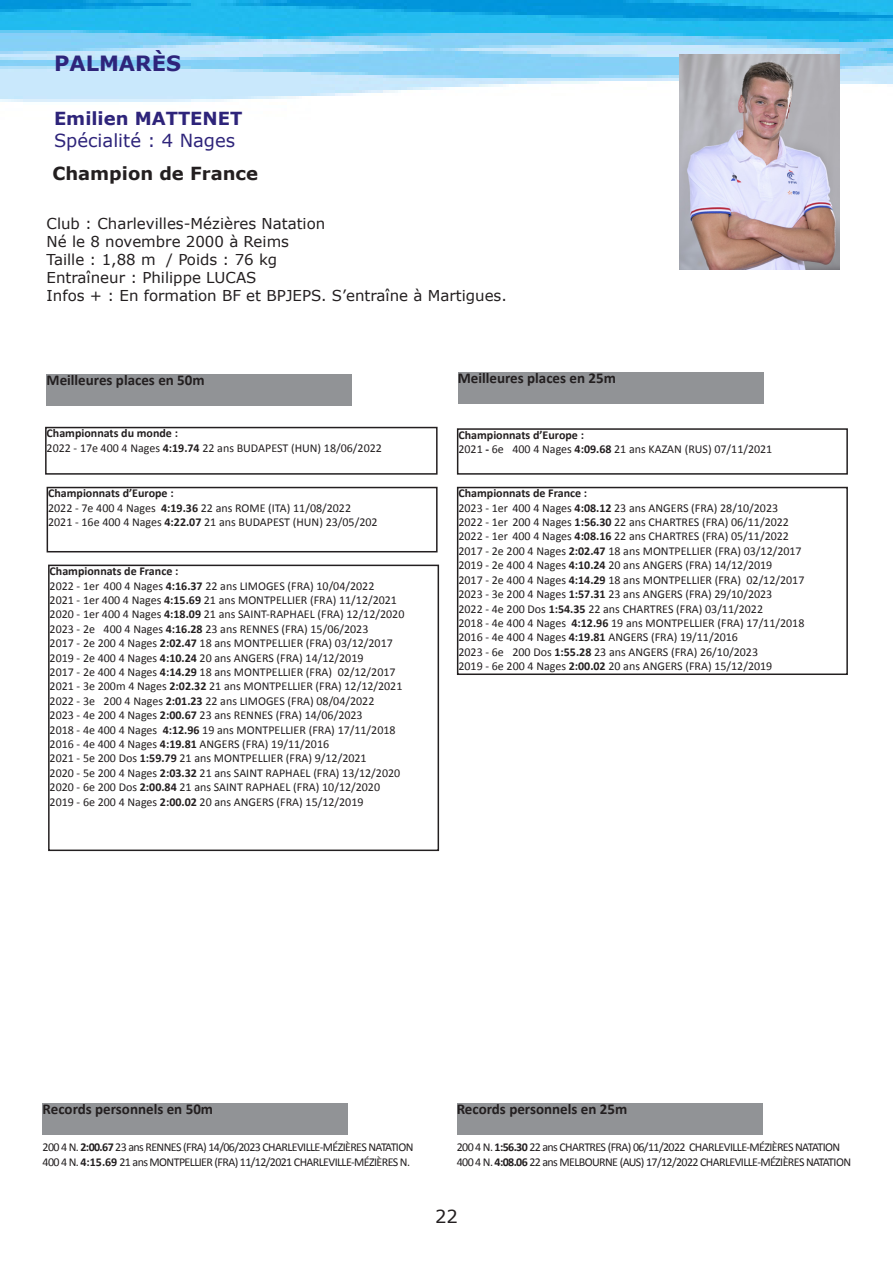
<style>
.page{position:relative;width:893px;height:1263px;background:#fff}
.page>*{position:absolute;margin:0;border:0;box-sizing:border-box;transform-origin:0 0}
.t1{font:700 21px "Verdana";color:#2e247a}
.t2{font:18px "Verdana";color:#2e247a}
.t3{font:700 18px "Verdana";color:#231f20}
.t4{font:700 18px "Verdana";color:#2e247a}
.t5{font:18px "Verdana";color:#231f20}
.t6{font:15px "Verdana";color:#231f20}
.t7{font:700 15px "Calibri";color:#231f20}
.t8{font:12px "Calibri";color:#231f20}
.t9{font:12px "Calibri";letter-spacing:-.05em;color:#231f20}
.t10{font:700 12px "Calibri";color:#231f20}
.s1{font-weight:700}
</style>
<div class="page">
<img style="left:0;top:0;width:893px;height:1135px">
<img style="left:680px;top:55px;width:159px;height:214px">
<div style="left:48px;top:565px;width:391px;height:286px;border:2px solid #231f20"></div>
<div style="left:47px;top:374px;width:305px;height:31px;background:#919396"></div>
<div style="left:458px;top:372px;width:305px;height:32px;background:#919396"></div>
<div style="left:43px;top:1103px;width:305px;height:32px;background:#919396"></div>
<div style="left:457px;top:1103px;width:305px;height:32px;background:#919396"></div>
<div style="left:45px;top:427px;width:393px;height:48px;border:2px solid #231f20"></div>
<div style="left:47px;top:487px;width:391px;height:65px;border:2px solid #231f20"></div>
<div style="left:457px;top:487px;width:391px;height:188px;border:2px solid #231f20"></div>
<div style="left:457px;top:428px;width:391px;height:47px;border:2px solid #231f20"></div>
<p class="t1" style="left:54px;top:49px;width:128px">PALMARÈS</p>
<p class="t4" style="left:54px;top:107px;width:190px">Emilien MATTENET</p>
<p class="t2" style="left:54px;top:129px;width:183px">Spécialité : 4 Nages</p>
<p class="t3" style="left:52px;top:161px;width:207px">Champion de France</p>
<p class="t6" style="left:47px;top:214px;width:280px">Club : Charlevilles-Mézières Natation</p>
<p class="t6" style="left:47px;top:232px;width:244px">Né le 8 novembre 2000 à Reims</p>
<p class="t6" style="left:47px;top:250px;width:232px">Taille : 1,88 m / Poids : 76 kg</p>
<p class="t6" style="left:47px;top:268px;width:211px">Entraîneur : Philippe LUCAS</p>
<p class="t6" style="left:47px;top:286px;width:462px">Infos + : En formation BF et BPJEPS. S’entraîne à Martigues.</p>
<p class="t7" style="left:47px;top:369px;width:160px">Meilleures places en 50m</p>
<p class="t7" style="left:458px;top:368px;width:160px">Meilleures places en 25m</p>
<p class="t10" style="left:47px;top:425px;width:133px">Championnats du monde :</p>
<p class="t8" style="left:47px;top:439px;width:337px">2022 - 17e 400 4 Nages <span class="s1">4:19.74</span> 22 ans BUDAPEST (HUN) 18/06/2022</p>
<p class="t10" style="left:48px;top:485px;width:127px">Championnats d’Europe :</p>
<p class="t8" style="left:48px;top:499px;width:305px">2022 - 7e 400 4 Nages <span class="s1">4:19.36</span> 22 ans ROME (ITA) 11/08/2022</p>
<p class="t8" style="left:48px;top:514px;width:331px">2021 - 16e 400 4 Nages <span class="s1">4:22.07</span> 21 ans BUDAPEST (HUN) 23/05/202</p>
<p class="t10" style="left:50px;top:563px;width:130px">Championnats de France :</p>
<p class="t8" style="left:50px;top:577px;width:326px">2022 - 1er 400 4 Nages <span class="s1">4:16.37</span> 22 ans LIMOGES (FRA) 10/04/2022</p>
<p class="t8" style="left:50px;top:592px;width:349px">2021 - 1er 400 4 Nages <span class="s1">4:15.69</span> 21 ans MONTPELLIER (FRA) 11/12/2021</p>
<p class="t8" style="left:50px;top:606px;width:356px">2020 - 1er 400 4 Nages <span class="s1">4:18.09</span> 21 ans SAINT-RAPHAEL (FRA) 12/12/2020</p>
<p class="t8" style="left:50px;top:620px;width:320px">2023 - 2e 400 4 Nages <span class="s1">4:16.28</span> 23 ans RENNES (FRA) 15/06/2023</p>
<p class="t8" style="left:50px;top:635px;width:345px">2017 - 2e 200 4 Nages <span class="s1">2:02.47</span> 18 ans MONTPELLIER (FRA) 03/12/2017</p>
<p class="t8" style="left:50px;top:649px;width:315px">2019 - 2e 400 4 Nages <span class="s1">4:10.24</span> 20 ans ANGERS (FRA) 14/12/2019</p>
<p class="t8" style="left:50px;top:664px;width:347px">2017 - 2e 400 4 Nages <span class="s1">4:14.29</span> 18 ans MONTPELLIER (FRA) 02/12/2017</p>
<p class="t8" style="left:50px;top:678px;width:354px">2021 - 3e 200m 4 Nages <span class="s1">2:02.32</span> 21 ans MONTPELLIER (FRA) 12/12/2021</p>
<p class="t8" style="left:50px;top:692px;width:326px">2022 - 3e 200 4 Nages <span class="s1">2:01.23</span> 22 ans LIMOGES (FRA) 08/04/2022</p>
<p class="t8" style="left:50px;top:707px;width:315px">2023 - 4e 200 4 Nages <span class="s1">2:00.67</span> 23 ans RENNES (FRA) 14/06/2023</p>
<p class="t8" style="left:50px;top:721px;width:347px">2018 - 4e 400 4 Nages <span class="s1">4:12.96</span> 19 ans MONTPELLIER (FRA) 17/11/2018</p>
<p class="t8" style="left:50px;top:736px;width:281px">2016 - 4e 400 4 Nages <span class="s1">4:19.81</span> ANGERS (FRA) 19/11/2016</p>
<p class="t8" style="left:50px;top:750px;width:319px">2021 - 5e 200 Dos <span class="s1">1:59.79</span> 21 ans MONTPELLIER (FRA) 9/12/2021</p>
<p class="t8" style="left:50px;top:764px;width:352px">2020 - 5e 200 4 Nages <span class="s1">2:03.32</span> 21 ans SAINT RAPHAEL (FRA) 13/12/2020</p>
<p class="t8" style="left:50px;top:779px;width:332px">2020 - 6e 200 Dos <span class="s1">2:00.84</span> 21 ans SAINT RAPHAEL (FRA) 10/12/2020</p>
<p class="t8" style="left:50px;top:793px;width:315px">2019 - 6e 200 4 Nages <span class="s1">2:00.02</span> 20 ans ANGERS (FRA) 15/12/2019</p>
<p class="t10" style="left:458px;top:426px;width:127px">Championnats d’Europe :</p>
<p class="t8" style="left:458px;top:441px;width:315px">2021 <span class="s1">-</span> 6e 400 4 Nages <span class="s1">4:09.68</span> 21 ans KAZAN (RUS) 07/11/2021</p>
<p class="t10" style="left:458px;top:485px;width:130px">Championnats de France :</p>
<p class="t8" style="left:458px;top:499px;width:321px">2023 - 1er 400 4 Nages <span class="s1">4:08.12</span> 23 ans ANGERS (FRA) 28/10/2023</p>
<p class="t8" style="left:458px;top:514px;width:332px">2022 - 1er 200 4 Nages <span class="s1">1:56.30</span> 22 ans CHARTRES (FRA) 06/11/2022</p>
<p class="t8" style="left:458px;top:528px;width:332px">2022 - 1er 400 4 Nages <span class="s1">4:08.16</span> 22 ans CHARTRES (FRA) 05/11/2022</p>
<p class="t8" style="left:458px;top:543px;width:345px">2017 - 2e 200 4 Nages <span class="s1">2:02.47</span> 18 ans MONTPELLIER (FRA) 03/12/2017</p>
<p class="t8" style="left:458px;top:557px;width:315px">2019 - 2e 400 4 Nages <span class="s1">4:10.24</span> 20 ans ANGERS (FRA) 14/12/2019</p>
<p class="t8" style="left:458px;top:571px;width:347px">2017 - 2e 400 4 Nages <span class="s1">4:14.29</span> 18 ans MONTPELLIER (FRA) 02/12/2017</p>
<p class="t8" style="left:458px;top:586px;width:315px">2023 - 3e 200 4 Nages <span class="s1">1:57.31</span> 23 ans ANGERS (FRA) 29/10/2023</p>
<p class="t8" style="left:458px;top:600px;width:306px">2022 - 4e 200 Dos <span class="s1">1:54.35</span> 22 ans CHARTRES (FRA) 03/11/2022</p>
<p class="t8" style="left:458px;top:615px;width:347px">2018 - 4e 400 4 Nages <span class="s1">4:12.96</span> 19 ans MONTPELLIER (FRA) 17/11/2018</p>
<p class="t8" style="left:458px;top:629px;width:281px">2016 - 4e 400 4 Nages <span class="s1">4:19.81</span> ANGERS (FRA) 19/11/2016</p>
<p class="t8" style="left:458px;top:643px;width:301px">2023 - 6e 200 Dos <span class="s1">1:55.28</span> 23 ans ANGERS (FRA) 26/10/2023</p>
<p class="t8" style="left:458px;top:658px;width:315px">2019 - 6e 200 4 Nages <span class="s1">2:00.02</span> 20 ans ANGERS (FRA) 15/12/2019</p>
<p class="t7" style="left:43px;top:1098px;width:172px">Records personnels en 50m</p>
<p class="t7" style="left:457px;top:1098px;width:172px">Records personnels en 25m</p>
<p class="t9" style="left:43px;top:1139px;width:372px">200 4 N. <span class="s1">2:00.67</span> 23 ans RENNES (FRA) 14/06/2023 CHARLEVILLE-MÉZIÈRES NATATION</p>
<p class="t9" style="left:43px;top:1153px;width:369px">400 4 N. <span class="s1">4:15.69</span> 21 ans MONTPELLIER (FRA) 11/12/2021 CHARLEVILLE-MÉZIÈRES N.</p>
<p class="t9" style="left:457px;top:1139px;width:385px">200 4 N. <span class="s1">1:56.30</span> 22 ans CHARTRES (FRA) 06/11/2022 CHARLEVILLE-MÉZIÈRES NATATION</p>
<p class="t9" style="left:457px;top:1153px;width:396px">400 4 N. <span class="s1">4:08.06</span> 22 ans MELBOURNE (AUS) 17/12/2022 CHARLEVILLE-MÉZIÈRES NATATION</p>
<p class="t5" style="left:435px;top:1205px;width:24px">22</p>
</div>
